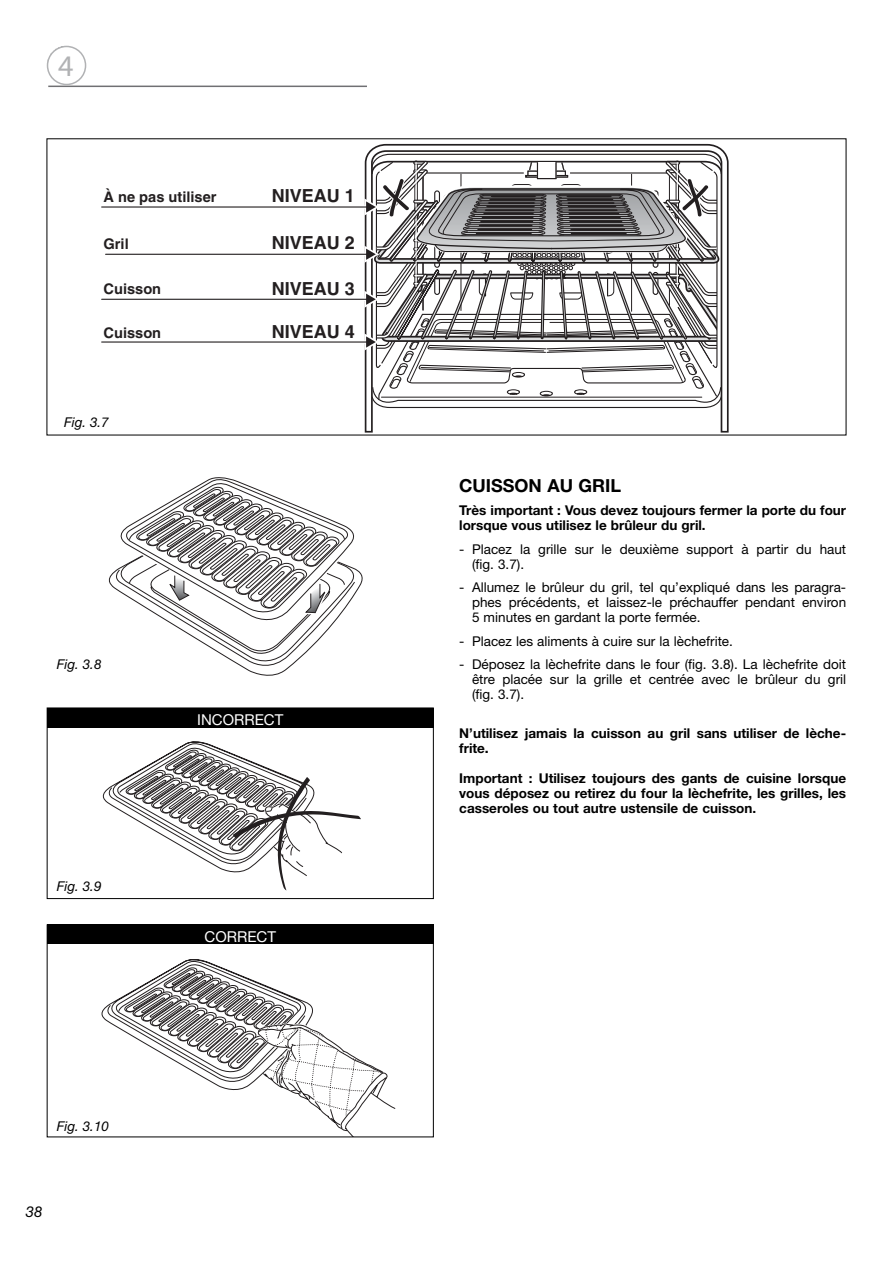
<style>
.page{position:relative;width:893px;height:1263px;background:#fff}
.page>*{position:absolute;margin:0;border:0;box-sizing:border-box;transform-origin:0 0}
.t1{font:30px "Myriad Pro";color:#b1b2b4}
.t2{font:700 18px "Helvetica";color:#231f20}
.t3{font:700 18px "Helvetica Neue";color:#000}
.t4{font:15px "Helvetica Neue";color:#fff}
.t5{font:italic 15px "Helvetica Neue";color:#000}
.t6{font:700 14.7px "Helvetica";color:#231f20}
.t7{font:13.5px/15px "Helvetica Neue";color:#000;text-align:justify}
.t8{font:700 13.5px/15px "Helvetica Neue";color:#000}
.t9{font:italic 13.5px "Helvetica Neue";color:#000}
.s1{font-size:14.25px}
</style>
<div class="page">
<svg style="left:364px;top:143px;width:365px;height:290px"></svg>
<hr style="left:106px;top:254px;width:262px;height:1px;background:#231f20">
<hr style="left:102px;top:206px;width:266px;height:2px;background:#231f20">
<hr style="left:102px;top:299px;width:266px;height:1px;background:#231f20">
<hr style="left:102px;top:341px;width:266px;height:2px;background:#231f20">
<svg style="left:361px;top:155px;width:368px;height:254px"></svg>
<svg style="left:108px;top:477px;width:255px;height:199px"></svg>
<div style="left:47px;top:657px;width:87px;height:19px;background:#fff"></div>
<svg style="left:102px;top:741px;width:259px;height:149px"></svg>
<svg style="left:101px;top:959px;width:295px;height:176px"></svg>
<div style="left:47px;top:924px;width:387px;height:213px;border:1px solid #000"></div>
<div style="left:47px;top:708px;width:387px;height:20px;background:#000"></div>
<div style="left:47px;top:925px;width:387px;height:19px;background:#000"></div>
<hr style="left:48px;top:86px;width:319px;height:1px;background:#707073">
<div style="left:47px;top:46px;width:39px;height:39px;border:2px solid #b1b2b4;border-radius:50%"></div>
<svg style="left:48px;top:46px;width:37px;height:36px"></svg>
<h1 class="t1" style="left:58px;top:54px;width:17px">4</h1>
<p class="t6" style="left:104px;top:191px;width:114px">À ne pas utiliser</p>
<p class="t6" style="left:104px;top:239px;width:27px">Gril</p>
<p class="t6" style="left:104px;top:283px;width:59px">Cuisson</p>
<p class="t6" style="left:104px;top:327px;width:59px">Cuisson</p>
<p class="t9" style="left:64px;top:417px;width:46px">Fig. 3.7</p>
<h2 class="t2" style="left:272px;top:189px;width:85px">NIVEAU 1</h2>
<h2 class="t2" style="left:272px;top:236px;width:85px">NIVEAU 2</h2>
<h2 class="t2" style="left:272px;top:282px;width:85px">NIVEAU 3</h2>
<h2 class="t2" style="left:272px;top:325px;width:85px">NIVEAU 4</h2>
<p class="t9" style="left:57px;top:660px;width:46px">Fig. 3.8</p>
<p class="t9" style="left:57px;top:881px;width:46px">Fig. 3.9</p>
<p class="t9" style="left:57px;top:1121px;width:54px">Fig. 3.10</p>
<p class="t5" style="left:26px;top:1206px;width:18px">38</p>
<p class="t4" style="left:197px;top:715px;width:88px">INCORRECT</p>
<p class="t4" style="left:205px;top:931px;width:73px">CORRECT</p>
<h2 class="t3" style="left:459px;top:479px;width:164px">CUISSON AU GRIL</h2>
<p class="t8" style="left:459px;top:504px;width:388px">Très important : Vous devez toujours fermer la porte du four lorsque vous utilisez le brûleur du gril.</p>
<p class="t7" style="left:472px;top:543px;width:376px;text-indent:-13px">- Placez la grille sur le deuxième support à partir du haut (fig. 3.7).</p>
<p class="t7" style="left:472px;top:581px;width:376px;text-indent:-13px">- Allumez le brûleur du gril, tel qu’expliqué dans les paragra&shy;phes précédents, et laissez-le préchauffer pendant environ 5 minutes en gardant la porte fermée.</p>
<p class="t7" style="left:459px;top:635px;width:275px">- Placez les aliments à cuire sur la lèchefrite.</p>
<p class="t7" style="left:472px;top:658px;width:376px;text-indent:-13px">- Déposez la lèchefrite dans le four (fig. 3.8). La lèchefrite doit être placée sur la grille et centrée avec le brûleur du gril (fig. 3.7).</p>
<p class="t8" style="left:459px;top:726px;width:388px">N’utilisez jamais la cuisson au gril sans utiliser de lèche&shy;frite<span class="s1">.</span></p>
<p class="t8" style="left:459px;top:771px;width:388px;text-align:justify">Important : Utilisez toujours des gants de cuisine lorsque vous déposez ou retirez du four la lèchefrite, les grilles, les casseroles ou tout autre ustensile de cuisson.</p>
</div>
